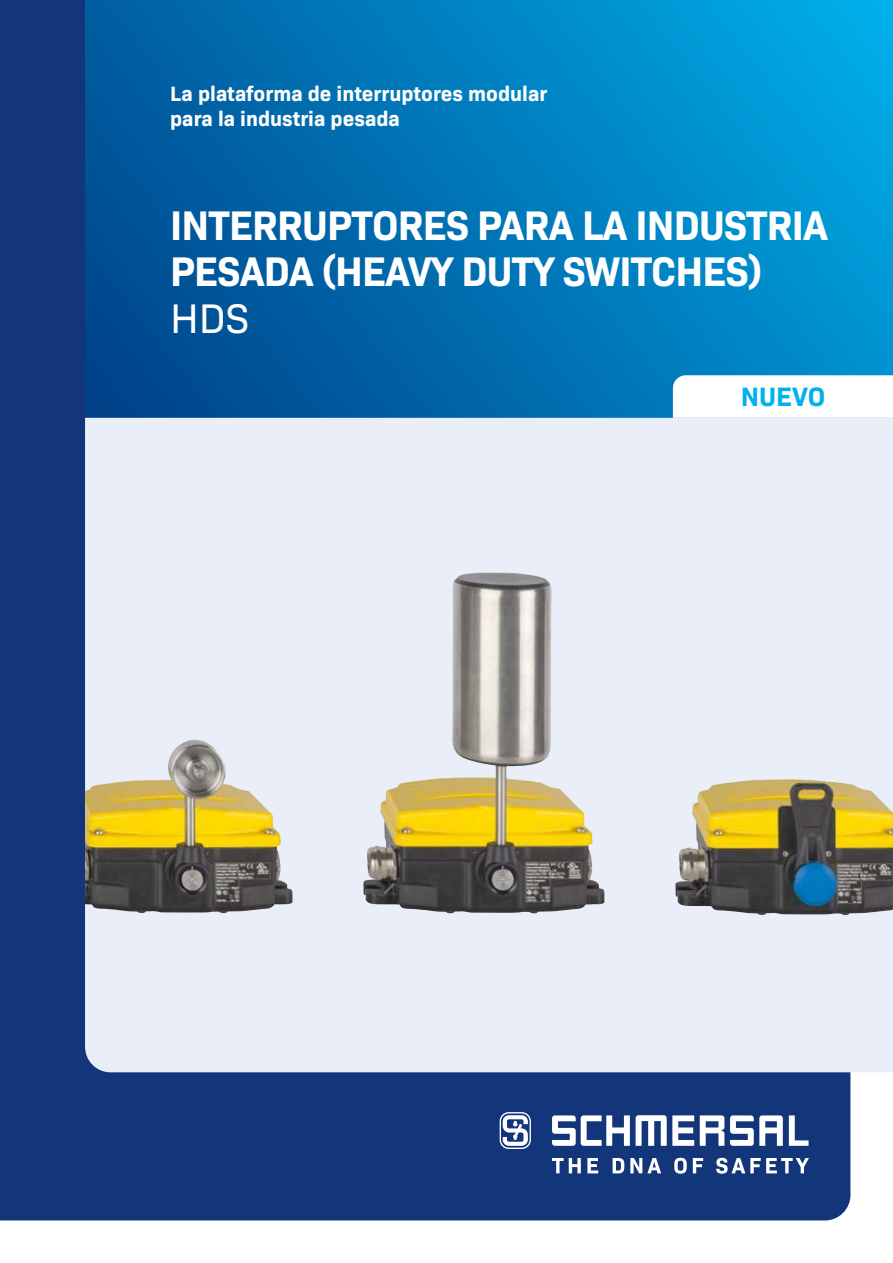
<style>
.page{position:relative;width:893px;height:1263px;background:#fff}
.page>*{position:absolute;margin:0;border:0;box-sizing:border-box;transform-origin:0 0}
.t1{font:700 42px/46.5px "Bio Sans";letter-spacing:-.02em;color:#fff}
.t2{font:42px "Bio Sans";color:#fff}
.t3{font:700 27px "Bio Sans";color:#00b1eb}
.t4{font:700 21px/25.2px "Bio Sans";color:#fff}
</style>
<div class="page">
<div style="left:0;top:0;width:850px;height:1220px;background:#13357a"></div>
<svg style="left:85px;top:0;width:808px;height:418px;background:#0076b7"></svg>
<div style="left:85px;top:418px;width:808px;height:654px;background:#e9eef9"></div>
<svg style="left:673px;top:375px;width:220px;height:43px"></svg>
<svg style="left:552px;top:1115px;width:78px;height:31px"></svg>
<svg style="left:789px;top:1115px;width:19px;height:31px"></svg>
<svg style="left:636px;top:1115px;width:58px;height:31px"></svg>
<svg style="left:700px;top:1115px;width:24px;height:31px"></svg>
<svg style="left:730px;top:1115px;width:53px;height:31px"></svg>
<svg style="left:500px;top:1112px;width:31px;height:37px"></svg>
<svg style="left:552px;top:1158px;width:257px;height:16px"></svg>
<img style="left:363px;top:573px;width:242px;height:341px">
<img style="left:675px;top:779px;width:218px;height:136px">
<img style="left:85px;top:739px;width:208px;height:174px">
<p class="t4" style="left:170px;top:79px;width:379px">La plataforma de interruptores modular para la industria pesada</p>
<h1 class="t1" style="left:170px;top:198px;width:660px">INTERRUPTORES PARA LA INDUSTRIA<br>PESADA (HEAVY DUTY SWITCHES)</h1>
<h1 class="t2" style="left:170px;top:287px;width:81px">HDS</h1>
<p class="t3" style="left:741px;top:376px;width:86px">NUEVO</p>
</div>
